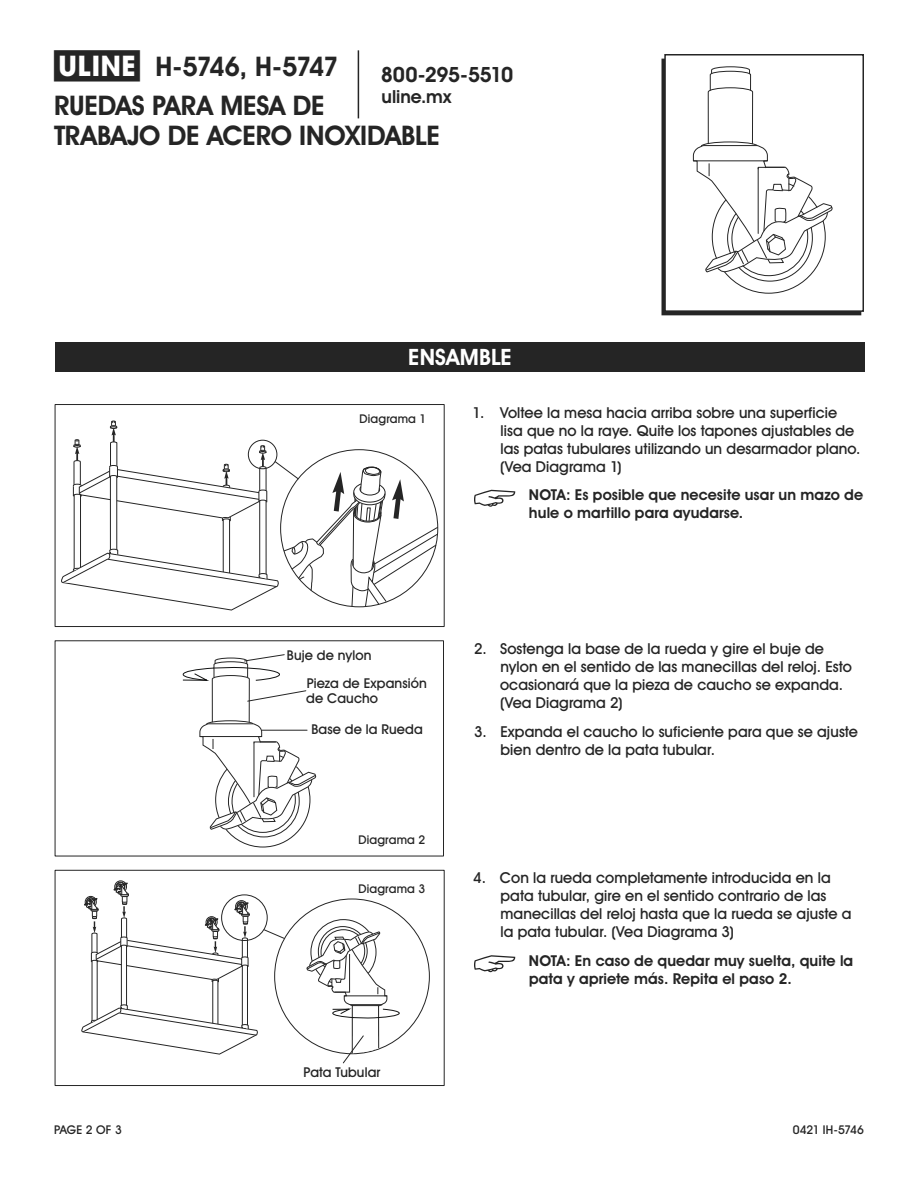
<style>
.page{position:relative;width:918px;height:1188px;background:#fff}
.page>*{position:absolute;margin:0;border:0;box-sizing:border-box;transform-origin:0 0}
.t1{font:700 27px/30px "Uline Two Knine";letter-spacing:-.01em;color:#252525}
.t2{font:700 27px "Uline Two Knine";letter-spacing:-.075em;color:#252525}
.t3{font:700 22.5px "Uline Two Knine";letter-spacing:.01em;color:#fff}
.t4{font:700 21px "Uline Two Knine";letter-spacing:-.02em;color:#252525}
.t5{font:700 18px "Uline Two Knine";color:#252525}
.t6{font:15px/18px "Uline Two Knine";letter-spacing:.005em;color:#252525}
.t7{font:700 15px/18px "Uline Two Knine";letter-spacing:.005em;color:#252525}
.t8{font:13.5px/28.2px "Uline Two Knine";letter-spacing:.01em;color:#252525}
.t9{font:12px "Uline Two Knine";letter-spacing:.015em;color:#252525}
.t10{font:12px "Uline Two Knine";letter-spacing:-.01em;color:#252525}
.s1{font-size:28.5px}
</style>
<div class="page">
<hr style="left:358px;top:50px;width:1px;height:68px;background:#252525">
<svg style="left:474px;top:490px;width:41px;height:17px"></svg>
<svg style="left:474px;top:955px;width:41px;height:17px"></svg>
<svg style="left:81px;top:881px;width:205px;height:174px"></svg>
<div style="left:55px;top:870px;width:390px;height:216px;border:1px solid #252525"></div>
<svg style="left:305px;top:919px;width:95px;height:145px"></svg>
<div style="left:55px;top:342px;width:810px;height:30px;background:#252525"></div>
<svg style="left:61px;top:420px;width:378px;height:191px"></svg>
<div style="left:55px;top:404px;width:390px;height:223px;border:1px solid #252525"></div>
<svg style="left:182px;top:654px;width:135px;height:194px"></svg>
<hr style="left:262px;top:730px;width:45px;height:1px;background:#252525">
<div style="left:662px;top:59px;width:199px;height:256px;border:2px solid #252525"></div>
<div style="left:665px;top:55px;width:198px;height:256px;background:#fff"></div>
<div style="left:664px;top:54px;width:200px;height:258px;border:2px solid #252525"></div>
<svg style="left:692px;top:66px;width:141px;height:228px"></svg>
<h1 class="t2" style="left:54px;top:50px;width:286px"><span class="s1">π</span> H-5746, H-5747</h1>
<h3 class="t4" style="left:381px;top:62px;width:134px">800-295-5510</h3>
<p class="t5" style="left:382px;top:86px;width:71px">uline.mx</p>
<h1 class="t1" style="left:54px;top:90px;width:387px">RUEDAS PARA MESA DE<br>TRABAJO DE ACERO INOXIDABLE</h1>
<h2 class="t3" style="left:408px;top:344px;width:105px">ENSAMBLE</h2>
<p class="t9" style="left:359px;top:411px;width:68px">Diagrama 1</p>
<p class="t6" style="left:500px;top:403px;width:362px;text-indent:-27px">1. Voltee la mesa hacia arriba sobre una superficie lisa que no la raye. Quite los tapones ajustables de las patas tubulares utilizando un desarmador plano. (Vea Diagrama 1)</p>
<p class="t7" style="left:529px;top:486px;width:336px">NOTA: Es posible que necesite usar un mazo de hule o martillo para ayudarse.</p>
<p class="t8" style="left:307px;top:641px;width:122px;text-indent:-20px">Buje de nylon<br>Pieza de Expansión</p>
<p class="t8" style="left:306px;top:684px;width:73px">de Caucho</p>
<p class="t8" style="left:311px;top:715px;width:113px">Base de la Rueda</p>
<p class="t9" style="left:358px;top:832px;width:68px">Diagrama 2</p>
<p class="t9" style="left:358px;top:881px;width:68px">Diagrama 3</p>
<p class="t8" style="left:304px;top:1058px;width:78px">Pata Tubular</p>
<p class="t6" style="left:500px;top:639px;width:353px;text-indent:-26px">2. Sostenga la base de la rueda y gire el buje de nylon en el sentido de las manecillas del reloj. Esto ocasionará que la pieza de caucho se expanda. (Vea Diagrama 2)</p>
<p class="t6" style="left:501px;top:722px;width:359px;text-indent:-26px">3. Expanda el caucho lo suficiente para que se ajuste bien dentro de la pata tubular.</p>
<p class="t6" style="left:500px;top:869px;width:352px;text-indent:-27px">4. Con la rueda completamente introducida en la pata tubular, gire en el sentido contrario de las manecillas del reloj hasta que la rueda se ajuste a la pata tubular. (Vea Diagrama 3)</p>
<p class="t7" style="left:529px;top:952px;width:326px">NOTA: En caso de quedar muy suelta, quite la pata y apriete más. Repita el paso 2.</p>
<p class="t9" style="left:54px;top:1122px;width:69px">PAGE 2 OF 3</p>
<p class="t10" style="left:793px;top:1122px;width:73px">0421 IH-5746</p>
</div>
